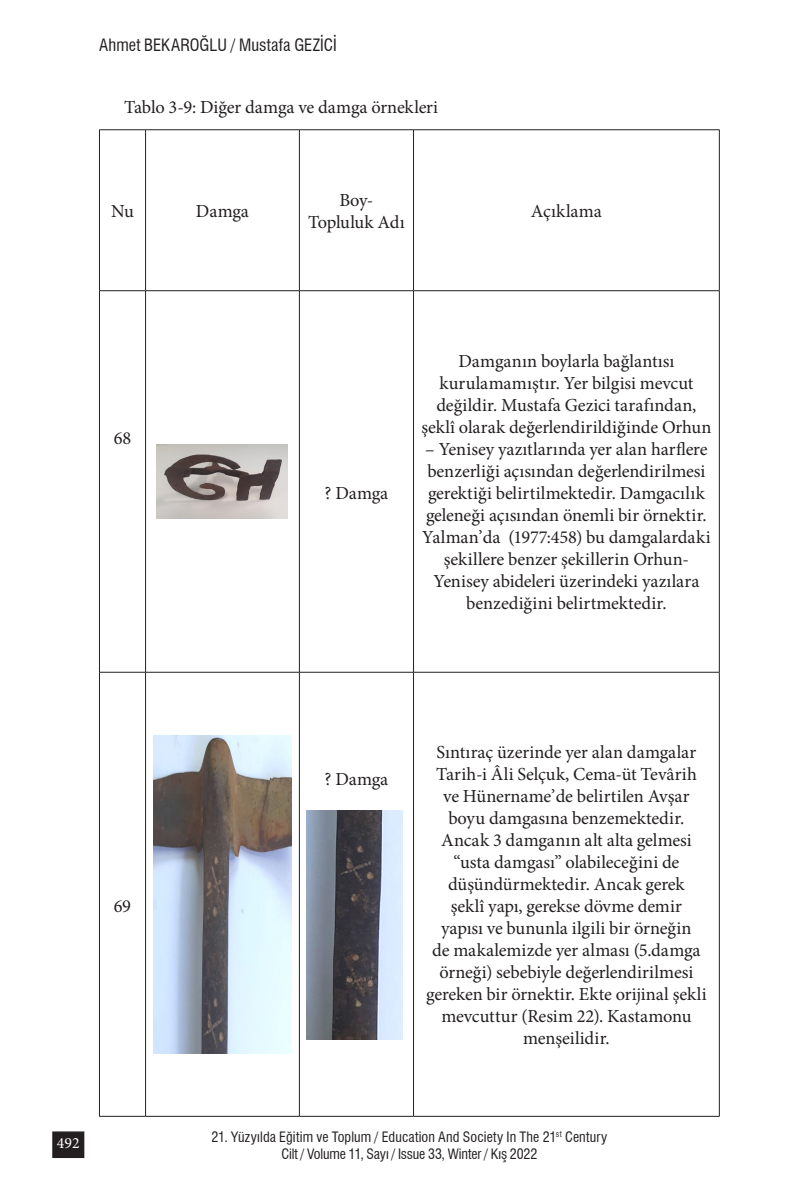
<style>
.page{position:relative;width:794px;height:1191px;background:#fff}
.page>*{position:absolute;margin:0;border:0;box-sizing:border-box;transform-origin:0 0}
.t1{font:18.38px/22.1px "Minion Pro";color:#231f20;text-align:center}
.t2{font:18.38px/22.1px "Minion Pro";letter-spacing:-.02em;color:#231f20;text-align:center}
.t3{font:condensed 16.62px "Swiss 721 BT";color:#231f20}
.t4{font:15.75px "Minion Pro";color:#fff}
.t5{font:condensed 14px/16.8px "Swiss 721 BT";letter-spacing:.005em;color:#231f20;text-align:center}
</style>
<div class="page">
<div style="left:52px;top:1131px;width:32px;height:27px;background:#231f20;border:1px solid #231f20"></div>
<hr style="left:99px;top:129px;width:47px;height:1px;background:#231f20">
<hr style="left:99px;top:130px;width:1px;height:160px;background:#231f20">
<hr style="left:146px;top:129px;width:153px;height:1px;background:#231f20">
<hr style="left:145px;top:130px;width:1px;height:160px;background:#231f20">
<hr style="left:299px;top:129px;width:114px;height:1px;background:#231f20">
<hr style="left:299px;top:130px;width:1px;height:160px;background:#231f20">
<hr style="left:413px;top:129px;width:306px;height:1px;background:#231f20">
<hr style="left:413px;top:130px;width:1px;height:160px;background:#231f20">
<hr style="left:719px;top:130px;width:1px;height:160px;background:#231f20">
<hr style="left:99px;top:290px;width:47px;height:1px;background:#231f20">
<hr style="left:99px;top:291px;width:1px;height:381px;background:#231f20">
<hr style="left:146px;top:290px;width:153px;height:1px;background:#231f20">
<hr style="left:145px;top:291px;width:1px;height:381px;background:#231f20">
<hr style="left:299px;top:290px;width:114px;height:1px;background:#231f20">
<hr style="left:299px;top:291px;width:1px;height:381px;background:#231f20">
<hr style="left:413px;top:290px;width:306px;height:1px;background:#231f20">
<hr style="left:413px;top:291px;width:1px;height:381px;background:#231f20">
<hr style="left:719px;top:291px;width:1px;height:381px;background:#231f20">
<hr style="left:99px;top:672px;width:47px;height:1px;background:#231f20">
<hr style="left:99px;top:672px;width:1px;height:444px;background:#231f20">
<hr style="left:146px;top:672px;width:153px;height:1px;background:#231f20">
<hr style="left:145px;top:672px;width:1px;height:444px;background:#231f20">
<hr style="left:299px;top:672px;width:114px;height:1px;background:#231f20">
<hr style="left:299px;top:672px;width:1px;height:444px;background:#231f20">
<hr style="left:413px;top:672px;width:306px;height:1px;background:#231f20">
<hr style="left:413px;top:672px;width:1px;height:444px;background:#231f20">
<hr style="left:719px;top:672px;width:1px;height:444px;background:#231f20">
<hr style="left:99px;top:1116px;width:47px;height:1px;background:#231f20">
<hr style="left:146px;top:1116px;width:153px;height:1px;background:#231f20">
<hr style="left:299px;top:1116px;width:114px;height:1px;background:#231f20">
<hr style="left:413px;top:1116px;width:306px;height:1px;background:#231f20">
<img style="left:157px;top:445px;width:131px;height:73px">
<img style="left:154px;top:735px;width:137px;height:318px">
<img style="left:306px;top:811px;width:96px;height:228px">
<p class="t3" style="left:99px;top:35px;width:239px">Ahmet BEKAROĞLU / Mustafa GEZİCİ</p>
<p class="t1" style="left:124px;top:96px;width:316px">Tablo 3-9: Diğer damga ve damga örnekleri</p>
<p class="t1" style="left:111px;top:200px;width:24px">Nu</p>
<p class="t1" style="left:196px;top:200px;width:55px">Damga</p>
<p class="t2" style="left:308px;top:189px;width:98px">Boy-<br>Topluluk Adı</p>
<p class="t1" style="left:531px;top:200px;width:72px">Açıklama</p>
<p class="t1" style="left:114px;top:427px;width:19px">68</p>
<p class="t1" style="left:324px;top:482px;width:65px">? Damga</p>
<p class="t1" style="left:421px;top:350px;width:292px">Damganın boylarla bağlantısı kurulamamıştır. Yer bilgisi mevcut değildir. Mustafa Gezici tarafından, şeklî olarak değerlendirildiğinde Orhun</p>
<p class="t1" style="left:422px;top:438px;width:290px">– Yenisey yazıtlarında yer alan harflere benzerliği açısından değerlendirilmesi gerektiği belirtilmektedir. Damgacılık geleneği açısından önemli bir örnektir.<br>Yalman’da (1977:458) bu damgalardaki şekillere benzer şekillerin Orhun-Yenisey abideleri üzerindeki yazılara benzediğini belirtmektedir.</p>
<p class="t1" style="left:114px;top:895px;width:19px">69</p>
<p class="t4" style="left:57px;top:1132px;width:24px">492</p>
<p class="t1" style="left:324px;top:767px;width:65px">? Damga</p>
<p class="t1" style="left:426px;top:741px;width:282px">Sıntıraç üzerinde yer alan damgalar Tarih-i Âli Selçuk, Cema-üt Tevârih ve Hünername’de belirtilen Avşar boyu damgasına benzemektedir.<br>Ancak 3 damganın alt alta gelmesi “usta damgası” olabileceğini de düşündürmektedir. Ancak gerek<br>şeklî yapı, gerekse dövme demir<br>yapısı ve bununla ilgili bir örneğin<br>de makalemizde yer alması (5.damga örneği) sebebiyle değerlendirilmesi gereken bir örnektir. Ekte orijinal şekli mevcuttur (Resim 22). Kastamonu menşeilidir.</p>
<p class="t5" style="left:211px;top:1128px;width:397px">21. Yüzyılda Eğitim ve Toplum / Education And Society In The 21<sup>st</sup> Century<br>Cilt / Volume 11, Sayı / Issue 33, Winter / Kış 2022</p>
</div>
